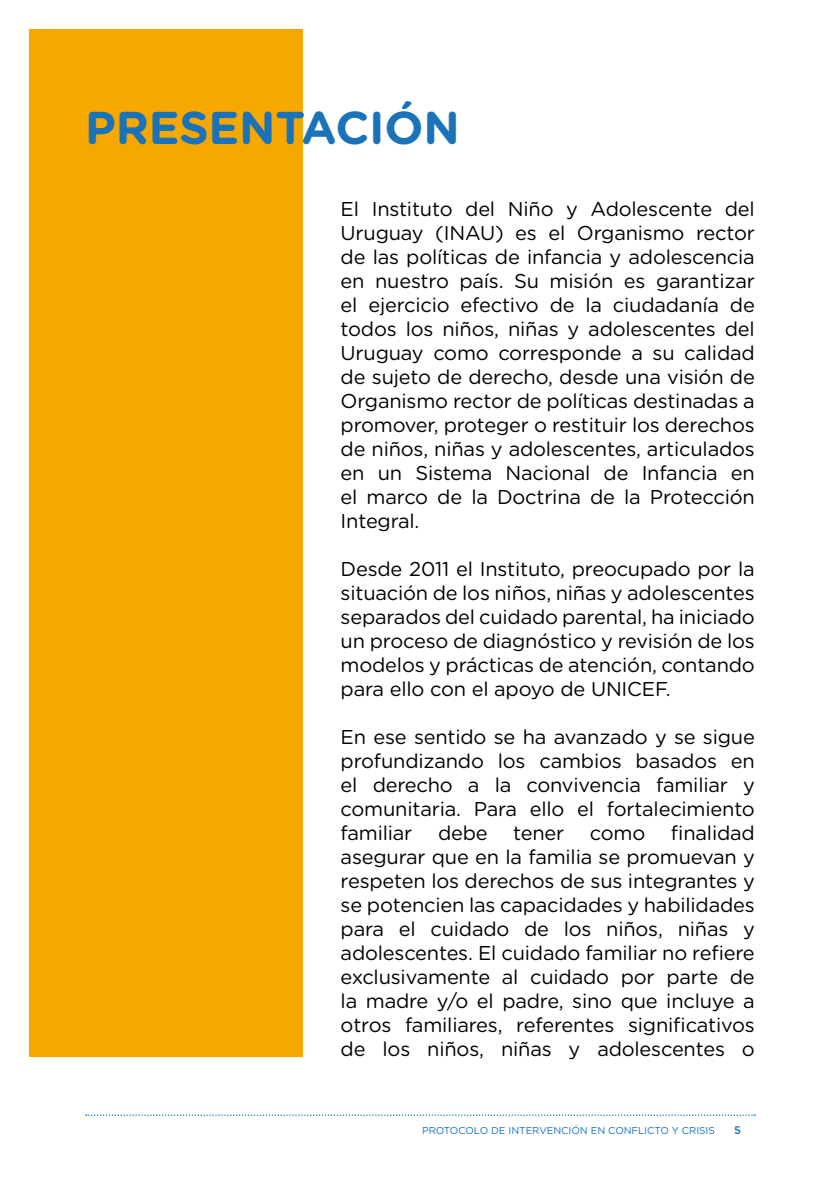
<style>
.page{position:relative;width:840px;height:1191px;background:#fff}
.page>*{position:absolute;margin:0;border:0;box-sizing:border-box;transform-origin:0 0}
.t1{font:700 46px "Gotham Rounded";letter-spacing:-.005em;color:#1a72b9}
.t2{font:20px/24px "Gotham Rounded";letter-spacing:-.01em;color:#000;text-align:justify}
.t3{font:500 11px "Gotham Rounded";color:#1a72b9}
.t4{font:10px "Gotham Rounded";letter-spacing:-.005em;color:#1a72b9}
</style>
<div class="page">
<div style="left:28px;top:28px;width:274px;height:1028px;background:#f7a800"></div>
<svg style="left:86px;top:1114px;width:668px;height:1px"></svg>
<h1 class="t1" style="left:85px;top:94px;width:376px">PRESENTACIÓN</h1>
<p class="t2" style="left:340px;top:196px;width:415px">El Instituto del Niño y Adolescente del Uruguay (INAU) es el Organismo rector de las políticas de infancia y adolescencia en nuestro país. Su misión es garantizar el ejercicio efectivo de la ciudadanía de todos los niños, niñas y adolescentes del Uruguay como corresponde a su calidad de sujeto de derecho, desde una visión de Organismo rector de políticas destinadas a promover, proteger o restituir los derechos de niños, niñas y adolescentes, articulados en un Sistema Nacional de Infancia en el marco de la Doctrina de la Protección Integral.</p>
<p class="t2" style="left:340px;top:556px;width:415px">Desde 2011 el Instituto, preocupado por la situación de los niños, niñas y adolescentes separados del cuidado parental, ha iniciado un proceso de diagnóstico y revisión de los modelos y prácticas de atención, contando para ello con el apoyo de UNICEF.</p>
<p class="t2" style="left:340px;top:724px;width:415px">En ese sentido se ha avanzado y se sigue profundizando los cambios basados en el derecho a la convivencia familiar y comunitaria. Para ello el fortalecimiento familiar</p>
<p class="t2" style="left:340px;top:820px;width:415px;text-indent:330px">finalidad asegurar que en la familia se promuevan y respeten los derechos de sus integrantes y se potencien las capacidades y habilidades para el cuidado de los niños, niñas y adolescentes. El cuidado familiar no refiere exclusivamente al cuidado por parte de la madre y/o el padre, sino que incluye a otros familiares, referentes significativos de los niños, niñas y adolescentes o</p>
<p class="t2" style="left:438px;top:820px;width:51px">debe</p>
<p class="t2" style="left:513px;top:820px;width:53px">tener</p>
<p class="t2" style="left:589px;top:820px;width:57px">como</p>
<p class="t4" style="left:422px;top:1123px;width:294px">PROTOCOLO DE INTERVENCIÓN EN CONFLICTO Y CRISIS</p>
<p class="t3" style="left:733px;top:1122px;width:8px">5</p>
</div>
